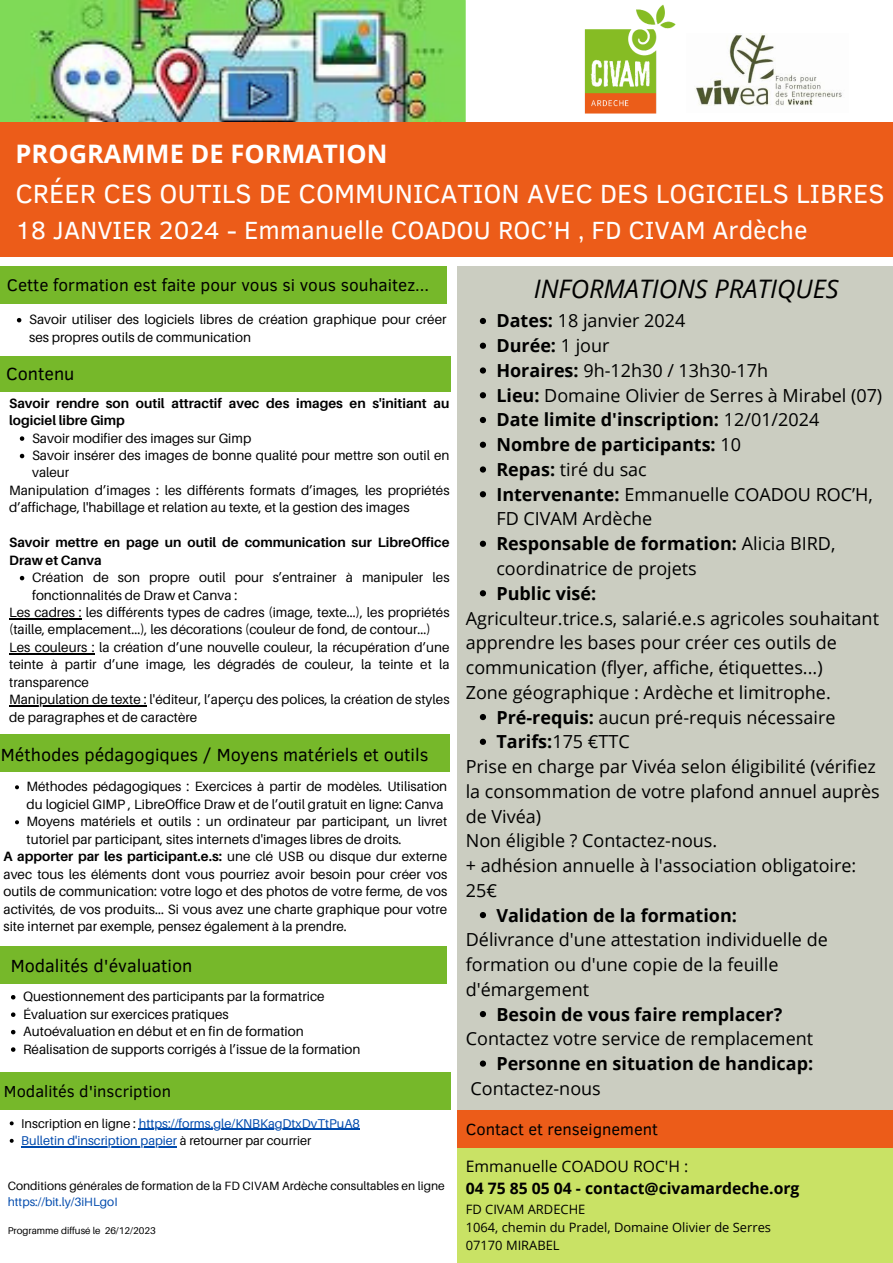
<style>
.page{position:relative;width:893px;height:1263px;background:#fff}
.page>*{position:absolute;margin:0;border:0;box-sizing:border-box;transform-origin:0 0}
.t1{font:27px "Clear Sans";color:#fff}
.t2{font:25.5px "Clear Sans";color:#fff}
.t3{font:italic 25.5px "Open Sans";color:#000}
.t4{font:700 25.5px "Open Sans";color:#fff}
.t5{font:18px/24.8px "Open Sans";color:#000}
.t6{font:700 18px "Open Sans";color:#000}
.t7{font:18px "Clear Sans";color:#000}
.t8{font:17.25px "Clear Sans";color:#000}
.t9{font:16.5px "Clear Sans";color:#000}
.t10{font:16.42px "Clear Sans";color:#000}
.t11{font:700 15.75px "Open Sans";color:#000}
.t12{font:15.75px "Open Sans";color:#000}
.t13{font:13.5px/17.4px "Aileron";color:#000}
.t14{font:700 13.5px/17.4px "Aileron";color:#000}
.t15{font:12.9px "Open Sans";color:#000}
.t16{font:12.75px "Aileron";color:#004aad}
.t17{font:12px/16.4px "Aileron";color:#000}
.t18{font:9.75px "Aileron";color:#000}
.s1{font-weight:700}
.s2{color:#000}
.s3{color:#004aad}
.s4{font-weight:400}
</style>
<div class="page">
<img style="left:584px;top:5px;width:92px;height:108px">
<img style="left:695px;top:33px;width:147px;height:73px">
<div style="left:457px;top:266px;width:436px;height:862px;background:#cbcdc1"></div>
<div style="left:0;top:266px;width:446px;height:38px;background:#76b82a"></div>
<div style="left:0;top:356px;width:451px;height:36px;background:#76b82a"></div>
<div style="left:0;top:734px;width:450px;height:38px;background:#76b82a"></div>
<div style="left:0;top:946px;width:447px;height:38px;background:#76b82a"></div>
<div style="left:0;top:1072px;width:451px;height:38px;background:#76b82a"></div>
<div style="left:457px;top:1148px;width:436px;height:115px;background:#c9e265"></div>
<img style="left:0;top:0;width:466px;height:122px">
<svg style="left:480px;top:318px;width:6px;height:6px"></svg>
<svg style="left:480px;top:343px;width:6px;height:6px"></svg>
<svg style="left:480px;top:367px;width:6px;height:7px"></svg>
<svg style="left:480px;top:392px;width:6px;height:6px"></svg>
<svg style="left:480px;top:417px;width:6px;height:6px"></svg>
<svg style="left:480px;top:442px;width:6px;height:6px"></svg>
<svg style="left:480px;top:466px;width:6px;height:7px"></svg>
<svg style="left:480px;top:491px;width:6px;height:6px"></svg>
<svg style="left:480px;top:541px;width:6px;height:6px"></svg>
<svg style="left:480px;top:590px;width:6px;height:6px"></svg>
<svg style="left:480px;top:714px;width:6px;height:6px"></svg>
<svg style="left:480px;top:739px;width:6px;height:6px"></svg>
<svg style="left:480px;top:912px;width:6px;height:6px"></svg>
<svg style="left:480px;top:1011px;width:6px;height:6px"></svg>
<svg style="left:480px;top:1060px;width:6px;height:7px"></svg>
<svg style="left:17px;top:318px;width:4px;height:4px"></svg>
<svg style="left:20px;top:436px;width:4px;height:5px"></svg>
<svg style="left:20px;top:454px;width:4px;height:4px"></svg>
<svg style="left:20px;top:576px;width:4px;height:4px"></svg>
<hr style="left:9px;top:618px;width:73px;height:1px;background:#000">
<hr style="left:9px;top:653px;width:86px;height:1px;background:#000">
<hr style="left:9px;top:705px;width:138px;height:1px;background:#000">
<svg style="left:15px;top:785px;width:4px;height:4px"></svg>
<svg style="left:15px;top:820px;width:4px;height:4px"></svg>
<svg style="left:11px;top:995px;width:4px;height:4px"></svg>
<svg style="left:11px;top:1012px;width:4px;height:5px"></svg>
<svg style="left:11px;top:1030px;width:4px;height:4px"></svg>
<svg style="left:11px;top:1047px;width:4px;height:5px"></svg>
<div style="left:457px;top:1110px;width:436px;height:38px;background:#ec5c19"></div>
<svg style="left:10px;top:1121px;width:4px;height:4px"></svg>
<hr style="left:139px;top:1129px;width:221px;height:1px;background:#004aad">
<svg style="left:10px;top:1139px;width:4px;height:4px"></svg>
<hr style="left:21px;top:1146px;width:156px;height:1px;background:#004aad">
<div style="left:0;top:122px;width:893px;height:135px;background:#ec5c19"></div>
<p class="t4" style="left:16px;top:135px;width:373px">PROGRAMME DE FORMATION</p>
<p class="t1" style="left:16px;top:174px;width:870px">CRÉER CES OUTILS DE COMMUNICATION AVEC DES LOGICIELS LIBRES</p>
<p class="t2" style="left:16px;top:211px;width:793px">18 JANVIER 2024 - Emmanuelle COADOU ROC’H , FD CIVAM Ardèche</p>
<p class="t8" style="left:7px;top:272px;width:424px">Cette formation est faite pour vous si vous souhaitez...</p>
<p class="t13" style="left:29px;top:310px;width:419px">Savoir utiliser des logiciels libres de création graphique pour créer ses propres outils de communication</p>
<p class="t7" style="left:6px;top:361px;width:70px">Contenu</p>
<p class="t14" style="left:9px;top:394px;width:442px">Savoir rendre son outil attractif avec des images en s'initiant au logiciel libre Gimp</p>
<p class="t13" style="left:32px;top:429px;width:221px">Savoir modifier des images sur Gimp</p>
<p class="t13" style="left:32px;top:446px;width:419px">Savoir insérer des images de bonne qualité pour mettre son outil en valeur</p>
<p class="t13" style="left:9px;top:481px;width:442px">Manipulation d’images : les différents formats d’images, les propriétés d’affichage, l'habillage et relation au texte, et la gestion des images</p>
<p class="t14" style="left:9px;top:533px;width:442px">Savoir mettre en page un outil de communication sur LibreOffice<br>Draw et Canva</p>
<p class="t13" style="left:32px;top:568px;width:419px">Création de son propre outil pour s’entrainer à manipuler les fonctionnalités de Draw et Canva :</p>
<p class="t13" style="left:9px;top:603px;width:442px">Les cadres : les différents types de cadres (image, texte...), les propriétés (taille, emplacement...), les décorations (couleur de fond, de contour...)</p>
<p class="t13" style="left:9px;top:638px;width:442px;text-align:justify">Les couleurs : la création d’une nouvelle couleur, la récupération d’une teinte à partir d’une image, les dégradés de couleur, la teinte et la transparence</p>
<p class="t13" style="left:9px;top:690px;width:442px">Manipulation de texte : l'éditeur, l’aperçu des polices, la création de styles de paragraphes et de caractère</p>
<p class="t7" style="left:1px;top:741px;width:429px">Méthodes pédagogiques / Moyens matériels et outils</p>
<p class="t13" style="left:26px;top:777px;width:422px">Méthodes pédagogiques : Exercices à partir de modèles. Utilisation du logiciel GIMP , LibreOffice Draw et de l’outil gratuit en ligne: Canva</p>
<p class="t13" style="left:26px;top:812px;width:422px">Moyens matériels et outils : un ordinateur par participant, un livret tutoriel par participant, sites internets d'images libres de droits.</p>
<p class="t13" style="left:4px;top:847px;width:445px;text-align:justify"><span class="s1">A apporter par les participant.e.s:</span> une clé USB ou disque dur externe avec tous les éléments dont vous pourriez avoir besoin pour créer vos outils de communication: votre logo et des photos de votre ferme, de vos activités, de vos produits... Si vous avez une charte graphique pour votre site internet par exemple, pensez également à la prendre.</p>
<p class="t7" style="left:11px;top:952px;width:183px">Modalités d'évaluation</p>
<p class="t13" style="left:23px;top:987px;width:303px">Questionnement des participants par la formatrice</p>
<p class="t13" style="left:23px;top:1005px;width:207px">Évaluation sur exercices pratiques</p>
<p class="t13" style="left:23px;top:1022px;width:282px">Autoévaluation en début et en fin de formation</p>
<p class="t13" style="left:23px;top:1040px;width:339px">Réalisation de supports corrigés à l’issue de la formation</p>
<p class="t10" style="left:4px;top:1079px;width:169px">Modalités d'inscription</p>
<p class="t16" style="left:21px;top:1115px;width:340px"><span class="s2">Inscription en ligne :</span> https://forms.gle/KNBKagDtxDvTtPuA8</p>
<p class="t16" style="left:21px;top:1133px;width:291px">Bulletin d'inscription papier <span class="s2">à retourner par courrier</span></p>
<p class="t17" style="left:8px;top:1177px;width:438px">Conditions générales de formation de la FD CIVAM Ardèche consultables en ligne <span class="s3">https://bit.ly/3iHLgoI</span></p>
<p class="t18" style="left:8px;top:1224px;width:150px">Programme diffusé le 26/12/2023</p>
<p class="t3" style="left:534px;top:271px;width:306px">INFORMATIONS PRATIQUES</p>
<p class="t5" style="left:496px;top:308px;width:190px"><span class="s1">Dates:</span> 18 janvier 2024</p>
<p class="t6" style="left:496px;top:333px;width:115px">Durée: <span class="s4">1 jour</span></p>
<p class="t5" style="left:496px;top:358px;width:273px"><span class="s1">Horaires:</span> 9h-12h30 / 13h30-17h</p>
<p class="t5" style="left:496px;top:382px;width:387px"><span class="s1">Lieu:</span> Domaine Olivier de Serres à Mirabel (07)</p>
<p class="t6" style="left:496px;top:407px;width:324px">Date limite d'inscription: <span class="s4">12/01/2024</span></p>
<p class="t6" style="left:496px;top:432px;width:246px">Nombre de participants: <span class="s4">10</span></p>
<p class="t5" style="left:496px;top:457px;width:152px"><span class="s1">Repas:</span> tiré du sac</p>
<p class="t5" style="left:496px;top:481px;width:378px"><span class="s1">Intervenante:</span> Emmanuelle COADOU ROC’H,<br>FD CIVAM Ardèche</p>
<p class="t5" style="left:496px;top:531px;width:340px"><span class="s1">Responsable de formation:</span> Alicia BIRD, coordinatrice de projets</p>
<p class="t6" style="left:496px;top:580px;width:101px">Public visé:</p>
<p class="t5" style="left:466px;top:605px;width:415px">Agriculteur.trice.s, salarié.e.s agricoles souhaitant apprendre les bases pour créer ces outils de communication (flyer, affiche, étiquettes...)</p>
<p class="t5" style="left:466px;top:679px;width:366px">Zone géographique : Ardèche et limitrophe.</p>
<p class="t5" style="left:496px;top:704px;width:340px"><span class="s1">Pré-requis:</span> aucun pré-requis nécessaire</p>
<p class="t6" style="left:496px;top:729px;width:135px">Tarifs:<span class="s4">175 €TTC</span></p>
<p class="t5" style="left:466px;top:754px;width:415px">Prise en charge par Vivéa selon éligibilité (vérifiez la consommation de votre plafond annuel auprès de Vivéa)</p>
<p class="t5" style="left:466px;top:828px;width:253px">Non éligible ? Contactez-nous.</p>
<p class="t5" style="left:466px;top:853px;width:392px">+ adhésion annuelle à l'association obligatoire:<br>25€</p>
<p class="t6" style="left:496px;top:902px;width:242px">Validation de la formation:</p>
<p class="t5" style="left:466px;top:927px;width:363px">Délivrance d'une attestation individuelle de formation ou d'une copie de la feuille d'émargement</p>
<p class="t6" style="left:496px;top:1001px;width:287px">Besoin de vous faire remplacer?</p>
<p class="t5" style="left:466px;top:1026px;width:349px">Contactez votre service de remplacement</p>
<p class="t6" style="left:496px;top:1051px;width:318px">Personne en situation de handicap:</p>
<p class="t5" style="left:470px;top:1075px;width:132px">Contactez-nous</p>
<p class="t9" style="left:466px;top:1117px;width:194px">Contact et renseignement</p>
<p class="t12" style="left:466px;top:1156px;width:224px">Emmanuelle COADOU ROC'H :</p>
<p class="t11" style="left:466px;top:1177px;width:335px">04 75 85 05 04 - contact@civamardeche.org</p>
<p class="t15" style="left:466px;top:1200px;width:121px">FD CIVAM ARDECHE</p>
<p class="t15" style="left:466px;top:1218px;width:307px">1064, chemin du Pradel, Domaine Olivier de Serres</p>
<p class="t15" style="left:466px;top:1236px;width:95px">07170 MIRABEL</p>
</div>
